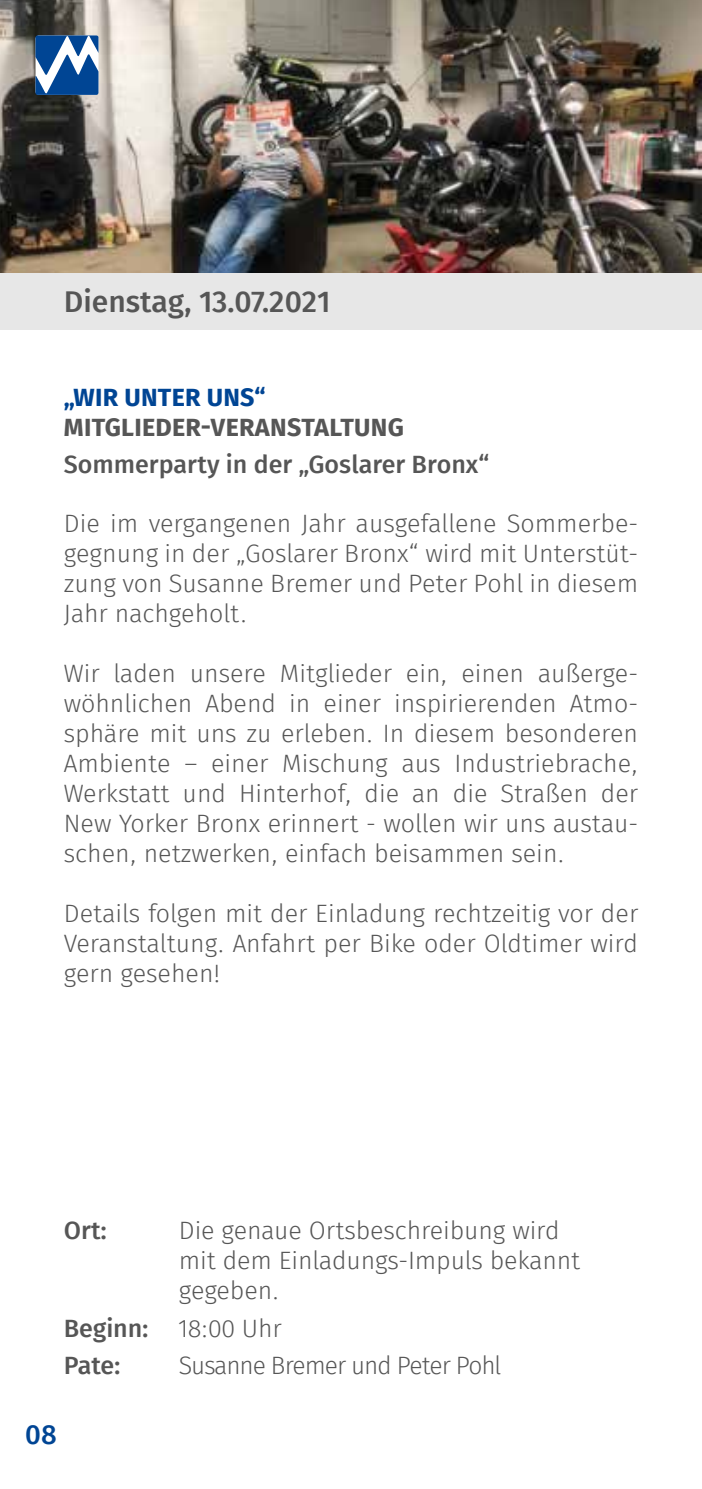
<style>
.page{position:relative;width:702px;height:1489px;background:#fff}
.page>*{position:absolute;margin:0;border:0;box-sizing:border-box;transform-origin:0 0}
.t1{font:500 30px "Fira Sans";color:#565656}
.t2{font:500 27.5px "Fira Sans";color:#004594}
.t3{font:300 25px/30px "Fira Sans";color:#565656;text-align:justify}
.t4{font:500 25px/37px "Fira Sans";color:#565656}
.t5{font:300 25px "Fira Sans";letter-spacing:-.04em;color:#565656}
.t6{font:700 25px "Fira Sans";letter-spacing:.01em;color:#565656}
.t7{font:700 25px "Fira Sans";letter-spacing:.01em;color:#004594}
.s1{font-weight:300}
</style>
<div class="page">
<img style="left:0;top:0;width:702px;height:273px">
<div style="left:0;top:273px;width:702px;height:56px;background:#e3e3e3"></div>
<svg style="left:35px;top:35px;width:63px;height:60px"></svg>
<p class="t1" style="left:64px;top:280px;width:268px">Dienstag, 13.07.2021</p>
<p class="t7" style="left:64px;top:380px;width:203px">„WIR UNTER UNS“</p>
<p class="t6" style="left:64px;top:410px;width:341px">MITGLIEDER-VERANSTALTUNG</p>
<p class="t4" style="left:64px;top:448px;width:427px">Sommerparty in der „Goslarer Bronx“</p>
<p class="t3" style="left:64px;top:510px;width:576px">Die im vergangenen Jahr ausgefallene Sommerbe&shy;gegnung in der „Goslarer Bronx“ wird mit Unterstüt&shy;zung von Susanne Bremer und Peter Pohl in diesem Jahr nachgeholt.</p>
<p class="t3" style="left:64px;top:660px;width:576px">Wir laden unsere Mitglieder ein, einen außerge&shy;wöhnlichen Abend in einer inspirierenden Atmo&shy;sphäre mit uns zu erleben. In diesem besonderen Ambiente – einer Mischung aus Industriebrache, Werkstatt und Hinterhof, die an die Straßen der New Yorker Bronx erinnert - wollen wir uns austau&shy;schen, netzwerken, einfach beisammen sein.</p>
<p class="t3" style="left:64px;top:900px;width:576px">Details folgen mit der Einladung rechtzeitig vor der Veranstaltung. Anfahrt per Bike oder Oldtimer wird gern gesehen!</p>
<p class="t4" style="left:64px;top:1213px;width:45px">Ort:</p>
<p class="t3" style="left:179px;top:1217px;width:403px;text-align:left">Die genaue Ortsbeschreibung wird mit dem Einladungs-Impuls bekannt gegeben.</p>
<p class="t4" style="left:64px;top:1310px;width:219px">Beginn: <span class="s1">18:00 Uhr<br></span>Pate:</p>
<p class="t5" style="left:179px;top:1347px;width:324px">Susanne Bremer und Peter Pohl</p>
<p class="t2" style="left:25px;top:1414px;width:33px">08</p>
</div>
